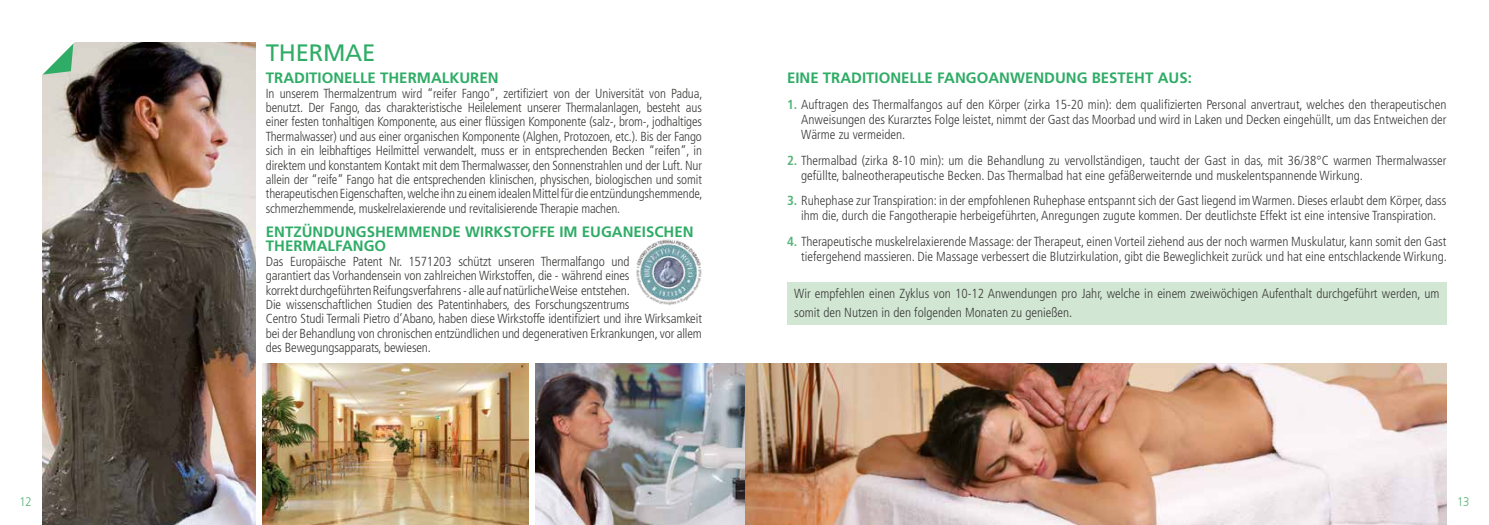
<style>
.page{position:relative;width:1489px;height:525px;background:#fff}
.page>*{position:absolute;margin:0;border:0;box-sizing:border-box;transform-origin:0 0}
.t1{font:23.75px "Frutiger";letter-spacing:-.01em;color:#2fac66}
.t2{font:700 15px/14.4px "Frutiger";color:#2fac66}
.t3{font:300 condensed 13.12px/14.4px "Frutiger";color:#3c3c3b}
.t4{font:300 12.5px "Frutiger";color:#54b475;scale:.9 1}
.s1{font-weight:700;color:#54b475}
</style>
<div class="page">
<img style="left:43px;top:43px;width:212px;height:481px">
<img style="left:535px;top:363px;width:911px;height:161px">
<img style="left:262px;top:363px;width:266px;height:161px">
<svg style="left:42px;top:42px;width:40px;height:34px"></svg>
<img style="left:636px;top:239px;width:66px;height:66px">
<div style="left:787px;top:282px;width:659px;height:42px;background:#d2e7d3"></div>
<h1 class="t1" style="left:266px;top:39px;width:111px">THERMAE</h1>
<p class="t2" style="left:266px;top:71px;width:234px">TRADITIONELLE THERMALKUREN</p>
<p class="t3" style="left:266px;top:86px;width:438px;text-align:justify">In unserem Thermalzentrum wird “reifer Fango”, zertifiziert von der Universität von Padua, benutzt. Der Fango, das charakteristische Heilelement unserer Thermalanlagen, besteht aus einer festen tonhaltigen Komponente, aus einer flüssigen Komponente (salz-, brom-, jodhaltiges Thermalwasser) und aus einer organischen Komponente (Alghen, Protozoen, etc.). Bis der Fango sich in ein leibhaftiges Heilmittel verwandelt, muss er in entsprechenden Becken “reifen”, in direktem und konstantem Kontakt mit dem Thermalwasser, den Sonnenstrahlen und der Luft. Nur allein der “reife” Fango hat die entsprechenden klinischen, physischen, biologischen und somit therapeutischen Eigenschaften, welche ihn zu einem idealen Mittel für die entzündungshemmende, schmerzhemmende, muskelrelaxierende und revitalisierende Therapie machen.</p>
<p class="t2" style="left:266px;top:225px;width:429px">ENTZÜNDUNGSHEMMENDE WIRKSTOFFE IM EUGANEISCHEN<br>THERMALFANGO</p>
<p class="t3" style="left:266px;top:254px;width:437px">Das Europäische Patent Nr. 1571203 schützt unseren Thermalfango und<br>garantiert das Vorhandensein von zahlreichen Wirkstoffen, die - während eines<br>korrekt durchgeführten Reifungsverfahrens - alle auf natürliche Weise entstehen.<br>Die wissenschaftlichen Studien des Patentinhabers, des Forschungszentrums<br>Centro Studi Termali Pietro d’Abano, haben diese Wirkstoffe identifiziert und ihre Wirksamkeit bei der Behandlung von chronischen entzündlichen und degenerativen Erkrankungen, vor allem des Bewegungsapparats, bewiesen.</p>
<p class="t2" style="left:787px;top:71px;width:406px">EINE TRADITIONELLE FANGOANWENDUNG BESTEHT AUS:</p>
<p class="t3" style="left:801px;top:97px;width:646px;line-height:15px;text-align:justify;text-indent:-14px"><span class="s1">1.</span> Auftragen des Thermalfangos auf den Körper (zirka 15-20 min): dem qualifizierten Personal anvertraut, welches den therapeutischen Anweisungen des Kurarztes Folge leistet, nimmt der Gast das Moorbad und wird in Laken und Decken eingehüllt, um das Entweichen der Wärme zu vermeiden.</p>
<p class="t3" style="left:801px;top:153px;width:646px;line-height:15px;text-indent:-14px"><span class="s1">2.</span> Thermalbad (zirka 8-10 min): um die Behandlung zu vervollständigen, taucht der Gast in das, mit 36/38°C warmen Thermalwasser gefüllte, balneotherapeutische Becken. Das Thermalbad hat eine gefäßerweiternde und muskelentspannende Wirkung.</p>
<p class="t3" style="left:787px;top:193px;width:661px;line-height:15px;text-align:center"><span class="s1">3.</span> Ruhephase zur Transpiration: in der empfohlenen Ruhephase entspannt sich der Gast liegend im Warmen. Dieses erlaubt dem Körper, dass ihm die, durch die Fangotherapie herbeigeführten, Anregungen zugute kommen. Der deutlichste Effekt ist eine intensive Transpiration.</p>
<p class="t3" style="left:787px;top:234px;width:661px;line-height:15px;text-align:right"><span class="s1">4.</span> Therapeutische muskelrelaxierende Massage: der Therapeut, einen Vorteil ziehend aus der noch warmen Muskulatur, kann somit den Gast tiefergehend massieren. Die Massage verbessert die Blutzirkulation, gibt die Beweglichkeit zurück und hat eine entschlackende Wirkung.</p>
<p class="t3" style="left:794px;top:284px;width:646px;line-height:18.8px">Wir empfehlen einen Zyklus von 10-12 Anwendungen pro Jahr, welche in einem zweiwöchigen Aufenthalt durchgeführt werden, um somit den Nutzen in den folgenden Monaten zu genießen.</p>
<p class="t4" style="left:19px;top:494px;width:15px">12</p>
<p class="t4" style="left:1456px;top:494px;width:15px">13</p>
</div>
